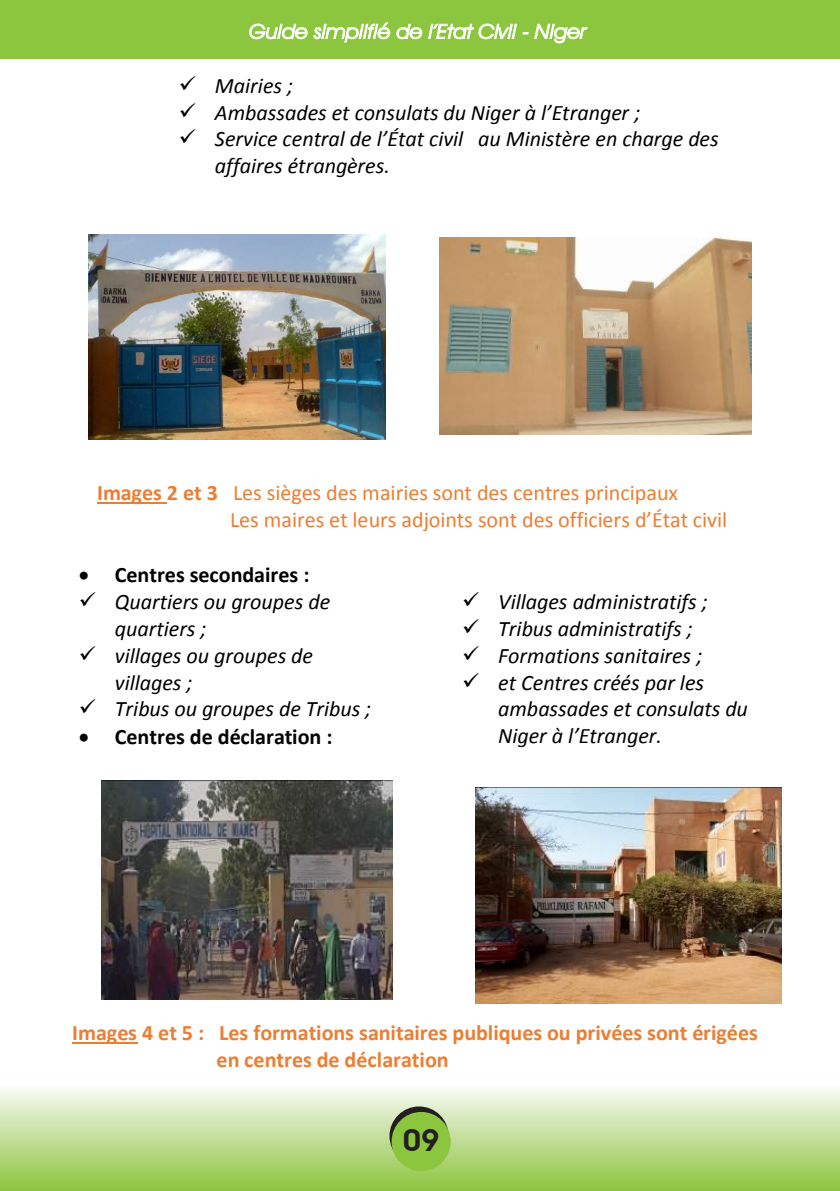
<style>
.page{position:relative;width:840px;height:1191px;background:#fff}
.page>*{position:absolute;margin:0;border:0;box-sizing:border-box;transform-origin:0 0}
.t1{font:600 30px "Avant Garde IT Cby BT";color:#231f20;scale:1.06 1}
.t2{font:italic 22px/26.8px "Calibri";color:#000}
.t3{font:22px/27px "Calibri";color:#ed7d31}
.t4{font:700 22px/27px "Calibri";color:#ed7d31}
.t5{font:700 22px "Calibri";letter-spacing:-.005em;color:#000}
.t6{font:italic 20px "Avant Garde IT Cby BT";color:#fff;scale:1.06 1}
.s1{font-weight:700}
</style>
<div class="page">
<div style="left:0;top:0;width:839px;height:58px;background:#8bc63e"></div>
<svg style="left:249px;top:24px;width:58px;height:15px"></svg>
<svg style="left:313px;top:22px;width:77px;height:21px"></svg>
<svg style="left:396px;top:24px;width:26px;height:15px"></svg>
<svg style="left:428px;top:24px;width:100px;height:15px"></svg>
<svg style="left:534px;top:24px;width:53px;height:19px"></svg>
<div style="left:0;top:1071px;width:839px;height:120px;background:linear-gradient(to bottom,#fff,#8ec540)"></div>
<svg style="left:389px;top:1106px;width:59px;height:59px"></svg>
<div style="left:391px;top:1112px;width:59px;height:59px;background:#8bc63e;border-radius:50%"></div>
<hr style="left:97px;top:502px;width:70px;height:2px;background:#ed7d31">
<hr style="left:72px;top:1042px;width:65px;height:1px;background:#ed7d31">
<img style="left:88px;top:234px;width:297px;height:206px">
<img style="left:439px;top:238px;width:312px;height:196px">
<img style="left:101px;top:780px;width:291px;height:220px">
<img style="left:475px;top:787px;width:306px;height:216px">
<p class="t6" style="left:249px;top:19px;width:319px">Guide simplifié de l’Etat Civil - Niger</p>
<p class="t2" style="left:179px;top:71px;width:115px">✓ Mairies ;</p>
<p class="t2" style="left:179px;top:98px;width:463px">✓ Ambassades et consulats du Niger à l’Etranger ;</p>
<p class="t2" style="left:215px;top:125px;width:505px;text-indent:-36px">✓ Service central de l’État civil au Ministère en charge des affaires étrangères.</p>
<p class="t3" style="left:230px;top:479px;width:498px;text-indent:-133px"><span class="s1">Images 2 et 3</span> Les sièges des mairies sont des centres principaux<br>Les maires et leurs adjoints sont des officiers d’État civil</p>
<p class="t5" style="left:79px;top:560px;width:232px">• Centres secondaires :</p>
<p class="t2" style="left:115px;top:587px;width:217px;text-indent:-36px">✓ Quartiers ou groupes de quartiers ;</p>
<p class="t2" style="left:115px;top:641px;width:199px;text-indent:-36px">✓ villages ou groupes de villages ;</p>
<p class="t2" style="left:79px;top:695px;width:294px">✓ Tribus ou groupes de Tribus ;</p>
<p class="t5" style="left:79px;top:723px;width:255px">• Centres de déclaration :</p>
<p class="t2" style="left:462px;top:587px;width:247px">✓ Villages administratifs ;</p>
<p class="t2" style="left:462px;top:614px;width:232px">✓ Tribus administratifs ;</p>
<p class="t2" style="left:462px;top:641px;width:242px">✓ Formations sanitaires ;</p>
<p class="t2" style="left:498px;top:668px;width:251px;text-indent:-36px">✓ et Centres créés par les ambassades et consulats du<br>Niger à l’Etranger.</p>
<p class="t4" style="left:216px;top:1019px;width:542px;text-indent:-144px">Images 4 et 5 : Les formations sanitaires publiques ou privées sont érigées en centres de déclaration</p>
<h1 class="t1" style="left:402px;top:1122px;width:36px">09</h1>
</div>
